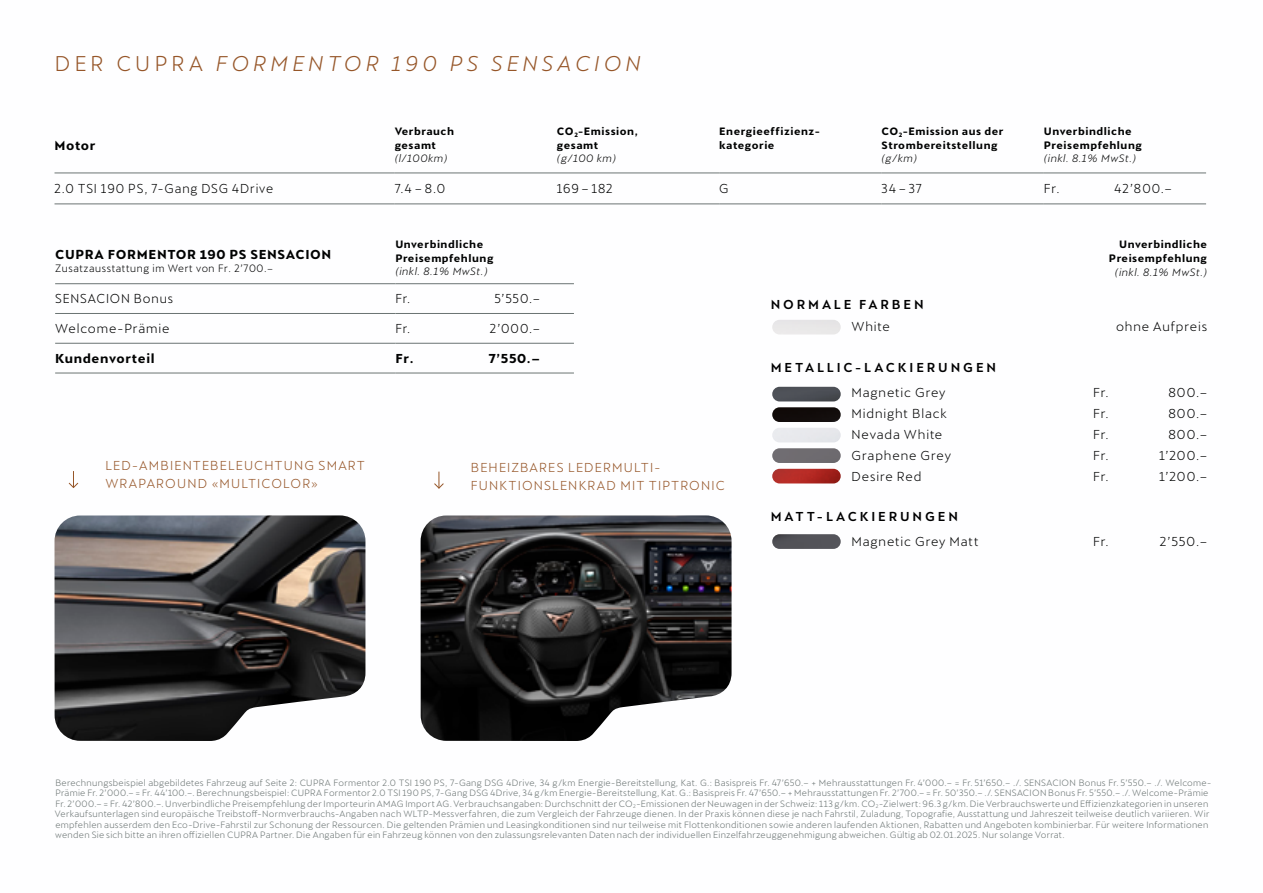
<style>
.page{position:relative;width:1263px;height:893px;background:#fff}
.page>*{position:absolute;margin:0;border:0;box-sizing:border-box;transform-origin:0 0}
.t1{font:italic 21px "Cupra";letter-spacing:.2em;color:#965629}
.t2{font:12.75px "Cupra";letter-spacing:.07em;color:#010202}
.t3{font:12.75px/18px "Cupra";letter-spacing:.09em;color:#965629}
.t4{font:700 12.75px "Cupra";letter-spacing:.05em;color:#010202}
.t5{font:500 12.75px "Cupra";letter-spacing:.225em;color:#000}
.t6{font:700 10.5px/13.5px "Cupra";letter-spacing:.05em;color:#010202}
.t7{font:italic 10.5px "Cupra";letter-spacing:.05em;color:#010202}
.t8{font:10.5px "Cupra";letter-spacing:.06em;color:#010202}
.t9{font:9px/10.5px "Cupra";letter-spacing:.03em;color:#6b7473}
.s1{font-style:normal}
</style>
<div class="page">
<img style="left:421px;top:515px;width:310px;height:226px">
<svg style="left:434px;top:472px;width:10px;height:17px"></svg>
<svg style="left:68px;top:471px;width:11px;height:17px"></svg>
<img style="left:55px;top:515px;width:310px;height:226px">
<hr style="left:395px;top:173px;width:162px;height:1px;background:#6b7473">
<hr style="left:557px;top:173px;width:162px;height:1px;background:#6b7473">
<hr style="left:719px;top:173px;width:162px;height:1px;background:#6b7473">
<hr style="left:881px;top:173px;width:163px;height:1px;background:#6b7473">
<hr style="left:395px;top:204px;width:162px;height:1px;background:#6b7473">
<hr style="left:557px;top:204px;width:162px;height:1px;background:#6b7473">
<hr style="left:719px;top:204px;width:162px;height:1px;background:#6b7473">
<hr style="left:881px;top:204px;width:163px;height:1px;background:#6b7473">
<hr style="left:55px;top:173px;width:340px;height:1px;background:#6b7473">
<hr style="left:1044px;top:173px;width:162px;height:1px;background:#6b7473">
<hr style="left:55px;top:204px;width:340px;height:1px;background:#6b7473">
<hr style="left:1044px;top:204px;width:162px;height:1px;background:#6b7473">
<hr style="left:55px;top:283px;width:340px;height:1px;background:#6b7473">
<hr style="left:395px;top:283px;width:179px;height:1px;background:#6b7473">
<hr style="left:55px;top:313px;width:340px;height:1px;background:#6b7473">
<hr style="left:395px;top:313px;width:179px;height:1px;background:#6b7473">
<hr style="left:55px;top:343px;width:340px;height:1px;background:#6b7473">
<hr style="left:395px;top:343px;width:179px;height:1px;background:#6b7473">
<hr style="left:55px;top:373px;width:340px;height:1px;background:#6b7473">
<hr style="left:395px;top:373px;width:179px;height:1px;background:#6b7473">
<img style="left:772px;top:534px;width:69px;height:15px;border-radius:7px">
<img style="left:772px;top:407px;width:69px;height:15px;border-radius:7px">
<img style="left:772px;top:448px;width:69px;height:15px;border-radius:7px">
<img style="left:772px;top:469px;width:69px;height:14px;border-radius:7px">
<img style="left:772px;top:387px;width:69px;height:14px;border-radius:7px">
<h1 class="t1" style="left:55px;top:44px;width:587px"><span class="s1">DER CUPRA</span> FORMENTOR 190 PS SENSACION</h1>
<h2 class="t4" style="left:55px;top:138px;width:43px">Motor</h2>
<p class="t6" style="left:395px;top:125px;width:61px">Verbrauch gesamt</p>
<p class="t7" style="left:395px;top:149px;width:54px">(l/100km)</p>
<p class="t6" style="left:557px;top:125px;width:82px">CO<sub>2</sub>-Emission, gesamt</p>
<p class="t7" style="left:557px;top:149px;width:61px">(g/100 km)</p>
<p class="t6" style="left:719px;top:125px;width:102px">Energieeffizienz&shy;kategorie</p>
<p class="t6" style="left:881px;top:125px;width:123px">CO<sub>2</sub>-Emission aus der<br>Strombereitstellung</p>
<p class="t7" style="left:881px;top:149px;width:37px">(g/km)</p>
<p class="t6" style="left:1044px;top:125px;width:100px">Unverbindliche<br>Preisempfehlung</p>
<p class="t7" style="left:1044px;top:149px;width:94px">(inkl. 8.1% MwSt.)</p>
<h2 class="t2" style="left:55px;top:177px;width:220px">2.0 TSI 190 PS, 7-Gang DSG 4Drive</h2>
<h2 class="t2" style="left:395px;top:177px;width:52px">7.4 – 8.0</h2>
<h2 class="t2" style="left:557px;top:177px;width:57px">169 – 182</h2>
<h2 class="t2" style="left:719px;top:177px;width:11px">G</h2>
<h2 class="t2" style="left:881px;top:177px;width:42px">34–37</h2>
<h2 class="t2" style="left:1044px;top:177px;width:17px">Fr.</h2>
<h2 class="t2" style="left:1114px;top:177px;width:59px">42’800.–</h2>
<h2 class="t4" style="left:55px;top:247px;width:278px">CUPRA FORMENTOR 190 PS SENSACION</h2>
<p class="t8" style="left:55px;top:259px;width:220px">Zusatzausstattung im Wert von Fr. 2’700.–</p>
<p class="t6" style="left:395px;top:238px;width:100px">Unverbindliche<br>Preisempfehlung</p>
<p class="t7" style="left:395px;top:262px;width:94px">(inkl. 8.1% MwSt.)</p>
<h2 class="t2" style="left:55px;top:287px;width:119px">SENSACION Bonus</h2>
<h2 class="t2" style="left:395px;top:287px;width:16px">Fr.</h2>
<h2 class="t2" style="left:494px;top:287px;width:47px">5’550.–</h2>
<h2 class="t2" style="left:55px;top:317px;width:116px">Welcome-Prämie</h2>
<h2 class="t2" style="left:395px;top:317px;width:16px">Fr.</h2>
<h2 class="t2" style="left:490px;top:317px;width:51px">2’000.–</h2>
<h2 class="t4" style="left:55px;top:351px;width:101px">Kundenvorteil</h2>
<h2 class="t4" style="left:395px;top:351px;width:20px">Fr.</h2>
<h2 class="t4" style="left:489px;top:351px;width:53px">7’550.–</h2>
<h2 class="t3" style="left:105px;top:454px;width:261px">LED-AMBIENTEBELEUCHTUNG SMART<br>WRAPAROUND «MULTICOLOR»</h2>
<h2 class="t3" style="left:471px;top:457px;width:256px">BEHEIZBARES LEDERMULTI-<br>FUNKTIONSLENKRAD MIT TIPTRONIC</h2>
<p class="t6" style="left:1109px;top:238px;width:100px;text-align:right">Unverbindliche<br>Preisempfehlung</p>
<p class="t7" style="left:1115px;top:262px;width:94px">(inkl. 8.1% MwSt.)</p>
<h2 class="t5" style="left:771px;top:297px;width:154px">NORMALE FARBEN</h2>
<h2 class="t2" style="left:851px;top:315px;width:40px">White</h2>
<h2 class="t2" style="left:1116px;top:315px;width:93px">ohne Aufpreis</h2>
<h2 class="t5" style="left:771px;top:360px;width:227px">METALLIC-LACKIERUNGEN</h2>
<h2 class="t2" style="left:851px;top:381px;width:95px">Magnetic Grey</h2>
<h2 class="t2" style="left:1093px;top:381px;width:17px">Fr.</h2>
<h2 class="t2" style="left:1168px;top:381px;width:40px">800.–</h2>
<h2 class="t2" style="left:851px;top:402px;width:97px">Midnight Black</h2>
<h2 class="t2" style="left:1093px;top:402px;width:17px">Fr.</h2>
<h2 class="t2" style="left:1168px;top:402px;width:40px">800.–</h2>
<h2 class="t2" style="left:851px;top:423px;width:92px">Nevada White</h2>
<h2 class="t2" style="left:1093px;top:423px;width:17px">Fr.</h2>
<h2 class="t2" style="left:1168px;top:423px;width:40px">800.–</h2>
<h2 class="t2" style="left:851px;top:444px;width:101px">Graphene Grey</h2>
<h2 class="t2" style="left:1093px;top:444px;width:17px">Fr.</h2>
<h2 class="t2" style="left:1159px;top:444px;width:49px">1’200.–</h2>
<h2 class="t2" style="left:851px;top:465px;width:71px">Desire Red</h2>
<h2 class="t2" style="left:1093px;top:465px;width:17px">Fr.</h2>
<h2 class="t2" style="left:1159px;top:465px;width:49px">1’200.–</h2>
<h2 class="t5" style="left:771px;top:509px;width:189px">MATT-LACKIERUNGEN</h2>
<h2 class="t2" style="left:851px;top:530px;width:129px">Magnetic Grey Matt</h2>
<h2 class="t2" style="left:1093px;top:530px;width:17px">Fr.</h2>
<h2 class="t2" style="left:1160px;top:530px;width:49px">2’550.–</h2>
<p class="t9" style="left:55px;top:776px;width:1158px">Berechnungsbeispiel abgebildetes Fahrzeug auf Seite 2: CUPRA Formentor 2.0 TSI 190 PS, 7-Gang DSG 4Drive, 34 g/km Energie-Bereitstellung, Kat. G.: Basispreis Fr. 47’650.– + Mehrausstattungen Fr. 4’000.– = Fr. 51’650.– ./. SENSACION Bonus Fr. 5’550.– ./. Welcome-Prämie Fr. 2’000.– = Fr. 44’100.–. Berechnungsbeispiel: CUPRA Formentor 2.0 TSI 190 PS, 7-Gang DSG 4Drive, 34 g/km Energie-Bereitstellung, Kat. G.: Basispreis Fr. 47’650.– + Mehrausstattungen Fr. 2’700.– = Fr. 50’350.– ./. SENSACION Bonus Fr. 5’550.– ./. Welcome-Prämie Fr. 2’000.– = Fr. 42’800.–. Unverbindliche Preisempfehlung der Importeurin AMAG Import AG. Verbrauchsangaben: Durchschnitt der CO<sub>2</sub>-Emissionen der Neuwagen in der Schweiz: 113 g/km. CO<sub>2</sub>-Zielwert: 96.3 g/km. Die Verbrauchswerte und Effizienzkategorien in unseren Verkaufsunterlagen sind europäische Treibstoff-Normverbrauchs-Angaben nach WLTP-Messverfahren, die zum Vergleich der Fahrzeuge dienen. In der Praxis können diese je nach Fahrstil, Zuladung, Topografie, Ausstattung und Jahreszeit teilweise deutlich variieren. Wir empfehlen ausserdem den Eco-Drive-Fahrstil zur Schonung der Ressourcen. Die geltenden Prämien und Leasingkonditionen sind nur teilweise mit Flottenkonditionen sowie anderen laufenden Aktionen, Rabatten und Angeboten kombinierbar. Für weitere Informationen wenden Sie sich bitte an ihren offiziellen CUPRA Partner. Die Angaben für ein Fahrzeug können von den zulassungsrelevanten Daten nach der individuellen Einzelfahrzeuggenehmigung abweichen. Gültig ab 02.01.2025. Nur solange Vorrat.</p>
</div>
